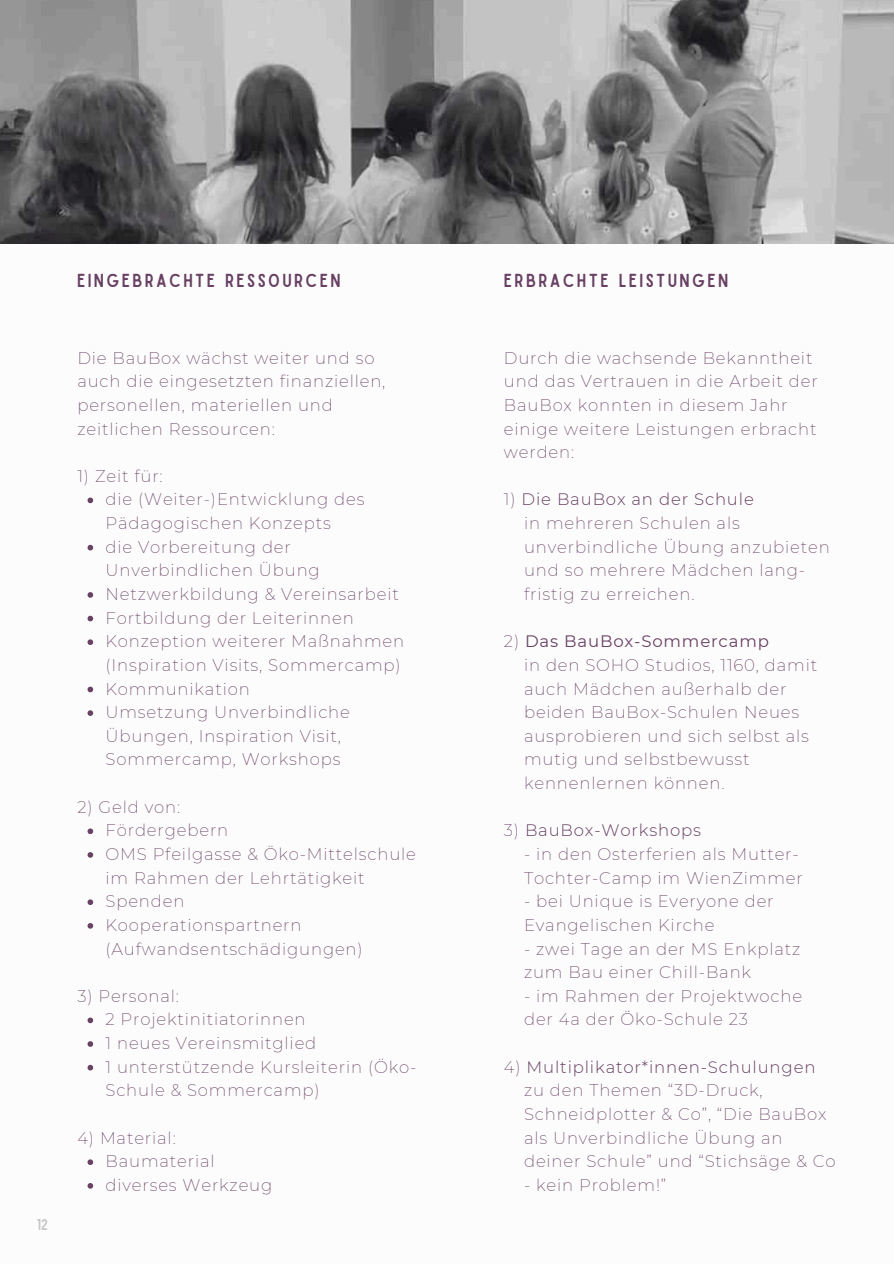
<style>
.page{position:relative;width:894px;height:1264px;background:#fff}
.page>*{position:absolute;margin:0;border:0;box-sizing:border-box;transform-origin:0 0}
.t1{font:18px "Sailors";letter-spacing:.13em;color:#684163}
.t2{font:200 16.5px/23.7px "Montserrat";letter-spacing:.05em;color:#684163}
.t3{font:300 16.5px "Montserrat";letter-spacing:.05em;color:#684163}
.t4{font:16.5px "Montserrat";letter-spacing:.05em;color:#684163}
.t5{font:15px "Sailors";color:#c7c6c6}
.s1{font-weight:200}
</style>
<div class="page">
<svg style="left:87px;top:497px;width:6px;height:6px"></svg>
<svg style="left:87px;top:545px;width:6px;height:5px"></svg>
<svg style="left:87px;top:592px;width:6px;height:5px"></svg>
<svg style="left:87px;top:615px;width:6px;height:6px"></svg>
<svg style="left:87px;top:639px;width:6px;height:6px"></svg>
<svg style="left:87px;top:686px;width:6px;height:6px"></svg>
<svg style="left:87px;top:710px;width:6px;height:6px"></svg>
<svg style="left:87px;top:828px;width:6px;height:6px"></svg>
<svg style="left:87px;top:852px;width:6px;height:5px"></svg>
<svg style="left:87px;top:899px;width:6px;height:6px"></svg>
<svg style="left:87px;top:923px;width:6px;height:5px"></svg>
<svg style="left:87px;top:1017px;width:6px;height:6px"></svg>
<svg style="left:87px;top:1041px;width:6px;height:5px"></svg>
<svg style="left:87px;top:1064px;width:6px;height:6px"></svg>
<svg style="left:87px;top:1159px;width:6px;height:5px"></svg>
<svg style="left:87px;top:1183px;width:6px;height:5px"></svg>
<img style="left:0;top:0;width:893px;height:244px">
<p class="t5" style="left:37px;top:1218px;width:13px">12</p>
<p class="t1" style="left:77px;top:274px;width:265px">EINGEBRACHTE RESSOURCEN</p>
<p class="t1" style="left:504px;top:274px;width:226px">ERBRACHTE LEISTUNGEN</p>
<h1 class="t2" style="left:77px;top:346px;width:309px">Die BauBox wächst weiter und so auch die eingesetzten finanziellen, personellen, materiellen und zeitlichen Ressourcen:</h1>
<h1 class="t2" style="left:77px;top:464px;width:87px">1) Zeit für:</h1>
<p class="t2" style="left:105px;top:487px;width:260px">die (Weiter-)Entwicklung des<br>Pädagogischen Konzepts</p>
<p class="t2" style="left:105px;top:535px;width:216px">die Vorbereitung der<br>Unverbindlichen Übung</p>
<p class="t2" style="left:105px;top:582px;width:295px">Netzwerkbildung &amp; Vereinsarbeit</p>
<p class="t2" style="left:105px;top:606px;width:250px">Fortbildung der Leiterinnen</p>
<p class="t2" style="left:105px;top:629px;width:300px">Konzeption weiterer Maßnahmen (Inspiration Visits, Sommercamp)</p>
<p class="t2" style="left:105px;top:676px;width:146px">Kommunikation</p>
<p class="t2" style="left:105px;top:700px;width:246px">Umsetzung Unverbindliche<br>Übungen, Inspiration Visit,<br>Sommercamp, Workshops</p>
<p class="t2" style="left:77px;top:795px;width:104px">2) Geld von:</p>
<p class="t2" style="left:105px;top:818px;width:124px">Fördergebern</p>
<p class="t2" style="left:105px;top:842px;width:312px">OMS Pfeilgasse &amp; Öko-Mittelschule im Rahmen der Lehrtätigkeit</p>
<p class="t2" style="left:105px;top:889px;width:80px">Spenden</p>
<p class="t2" style="left:105px;top:913px;width:259px">Kooperationspartnern (Aufwandsentschädigungen)</p>
<p class="t2" style="left:77px;top:984px;width:103px">3) Personal:</p>
<p class="t2" style="left:105px;top:1007px;width:201px">2 Projektinitiatorinnen</p>
<p class="t2" style="left:105px;top:1031px;width:212px">1 neues Vereinsmitglied</p>
<p class="t2" style="left:105px;top:1054px;width:312px">1 unterstützende Kursleiterin (Öko-<br>Schule &amp; Sommercamp)</p>
<p class="t2" style="left:77px;top:1125px;width:100px">4) Material:</p>
<p class="t2" style="left:105px;top:1149px;width:111px">Baumaterial</p>
<p class="t2" style="left:105px;top:1173px;width:168px">diverses Werkzeug</p>
<p class="t2" style="left:504px;top:346px;width:315px">Durch die wachsende Bekanntheit und das Vertrauen in die Arbeit der<br>BauBox konnten in diesem Jahr einige weitere Leistungen erbracht werden:</p>
<p class="t3" style="left:504px;top:489px;width:251px"><span class="s1">1)</span> Die BauBox an der Schule</p>
<p class="t2" style="left:524px;top:511px;width:217px">in mehreren Schulen als</p>
<p class="t2" style="left:524px;top:535px;width:307px">unverbindliche Übung anzubieten</p>
<p class="t2" style="left:524px;top:558px;width:282px">und so mehrere Mädchen lang-</p>
<p class="t2" style="left:524px;top:582px;width:172px">fristig zu erreichen.</p>
<p class="t4" style="left:504px;top:631px;width:266px"><span class="s1">2)</span> Das BauBox-Sommercamp</p>
<p class="t2" style="left:524px;top:653px;width:295px">in den SOHO Studios, 1160, damit</p>
<p class="t2" style="left:524px;top:676px;width:264px">auch Mädchen außerhalb der</p>
<p class="t2" style="left:524px;top:700px;width:277px">beiden BauBox-Schulen Neues</p>
<p class="t2" style="left:524px;top:724px;width:286px">ausprobieren und sich selbst als</p>
<p class="t2" style="left:524px;top:747px;width:227px">mutig und selbstbewusst</p>
<p class="t2" style="left:524px;top:771px;width:202px">kennenlernen können.</p>
<p class="t3" style="left:504px;top:820px;width:199px"><span class="s1">3)</span> BauBox-Workshops</p>
<p class="t2" style="left:524px;top:842px;width:276px">- in den Osterferien als Mutter-</p>
<p class="t2" style="left:524px;top:865px;width:280px">Tochter-Camp im WienZimmer</p>
<p class="t2" style="left:524px;top:889px;width:251px">- bei Unique is Everyone der</p>
<p class="t2" style="left:524px;top:913px;width:192px">Evangelischen Kirche</p>
<p class="t2" style="left:524px;top:936px;width:278px">- zwei Tage an der MS Enkplatz</p>
<p class="t2" style="left:524px;top:960px;width:228px">zum Bau einer Chill-Bank</p>
<p class="t2" style="left:524px;top:984px;width:279px">- im Rahmen der Projektwoche</p>
<p class="t2" style="left:524px;top:1007px;width:225px">der 4a der Öko-Schule 23</p>
<p class="t3" style="left:504px;top:1056px;width:313px"><span class="s1">4)</span> Multiplikator*innen-Schulungen</p>
<p class="t2" style="left:524px;top:1078px;width:240px">zu den Themen “3D-Druck,</p>
<p class="t2" style="left:524px;top:1102px;width:304px">Schneidplotter &amp; Co”, “Die BauBox</p>
<p class="t2" style="left:524px;top:1125px;width:260px">als Unverbindliche Übung an</p>
<p class="t2" style="left:524px;top:1149px;width:313px">deiner Schule” und “Stichsäge &amp; Co</p>
<p class="t2" style="left:524px;top:1173px;width:144px">- kein Problem!”</p>
</div>
